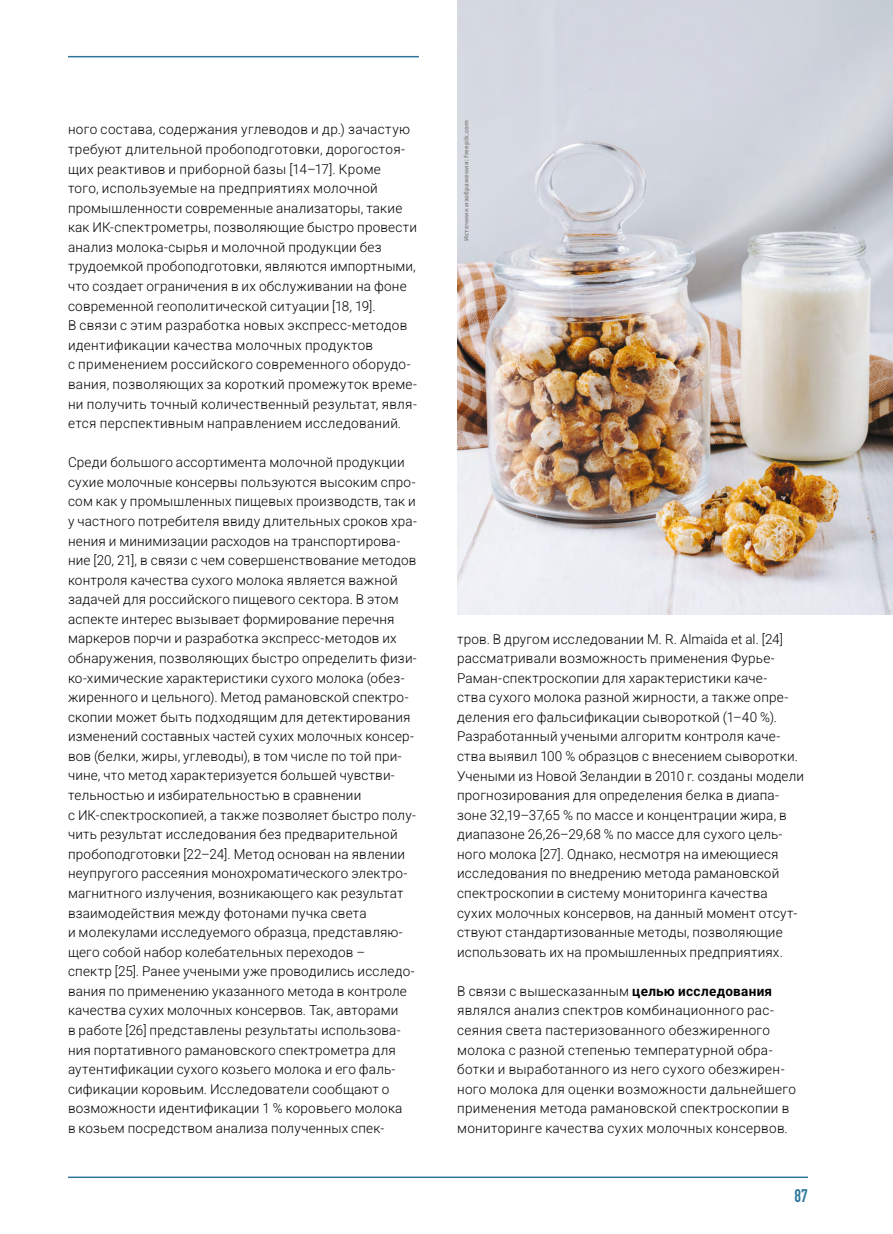
<style>
.page{position:relative;width:893px;height:1234px;background:#fff}
.page>*{position:absolute;margin:0;border:0;box-sizing:border-box;transform-origin:0 0}
.t1{font:700 18px "DIN Condensed";color:#2e779c}
.t2{font:300 13.5px/19.5px "Roboto";letter-spacing:.015em;color:#000}
.t3{font:700 6px "Open Sans";letter-spacing:.035em;color:#878787}
.s1{font-weight:700}
</style>
<div class="page">
<hr style="left:68px;top:1176px;width:740px;height:1px;background:#2e779c">
<hr style="left:68px;top:56px;width:740px;height:1px;background:#2e779c">
<div style="left:419px;top:38px;width:39px;height:44px;background:#fff"></div>
<img style="left:457px;top:0;width:436px;height:614px">
<p class="t2" style="left:68px;top:119px;width:351px">ного состава, содержания углеводов и др.) зачастую требуют длительной пробоподготовки, дорогостоя&shy;щих реактивов и приборной базы [14–17]. Кроме<br>того, используемые на предприятиях молочной промышленности современные анализаторы, такие как ИК-спектрометры, позволяющие быстро провести анализ молока-сырья и молочной продукции без трудоемкой пробоподготовки, являются импортными, что создает ограничения в их обслуживании на фоне современной геополитической ситуации [18, 19].<br>В связи с этим разработка новых экспресс-методов идентификации качества молочных продуктов<br>с применением российского современного оборудо&shy;вания, позволяющих за короткий промежуток време&shy;ни получить точный количественный результат, явля&shy;ется перспективным направлением исследований.</p>
<p class="t2" style="left:68px;top:452px;width:351px">Среди большого ассортимента молочной продукции сухие молочные консервы пользуются высоким спро&shy;сом как у промышленных пищевых производств, так и у частного потребителя ввиду длительных сроков хра&shy;нения и минимизации расходов на транспортирова&shy;ние [20, 21], в связи с чем совершенствование методов контроля качества сухого молока является важной задачей для российского пищевого сектора. В этом аспекте интерес вызывает формирование перечня маркеров порчи и разработка экспресс-методов их обнаружения, позволяющих быстро определить физи&shy;ко-химические характеристики сухого молока (обез&shy;жиренного и цельного). Метод рамановской спектро&shy;скопии может быть подходящим для детектирования изменений составных частей сухих молочных консер&shy;вов (белки, жиры, углеводы), в том числе по той при&shy;чине, что метод характеризуется большей чувстви&shy;тельностью и избирательностью в сравнении<br>с ИК-спектроскопией, а также позволяет быстро полу&shy;чить результат исследования без предварительной пробоподготовки [22–24]. Метод основан на явлении неупругого рассеяния монохроматического электро&shy;магнитного излучения, возникающего как результат взаимодействия между фотонами пучка света<br>и молекулами исследуемого образца, представляю&shy;щего собой набор колебательных переходов –<br>спектр [25]. Ранее учеными уже проводились исследо&shy;вания по применению указанного метода в контроле качества сухих молочных консервов. Так, авторами<br>в работе [26] представлены результаты использова&shy;ния портативного рамановского спектрометра для аутентификации сухого козьего молока и его фаль&shy;сификации коровьим. Исследователи сообщают о возможности идентификации 1 % коровьего молока<br>в козьем посредством анализа полученных спек-</p>
<p class="t3" style="left:462px;top:241px;width:122px;rotate:-90deg">Источник изображения: freepik.com</p>
<p class="t2" style="left:457px;top:628px;width:349px">тров. В другом исследовании M. R. Almaida et al. [24] рассматривали возможность применения Фурье-Раман-спектроскопии для характеристики каче-<br>ства сухого молока разной жирности, а также опре&shy;деления его фальсификации сывороткой (1–40 %).<br>Разработанный учеными алгоритм контроля каче&shy;ства выявил 100 % образцов с внесением сыворотки.<br>Учеными из Новой Зеландии в 2010 г. созданы модели прогнозирования для определения белка в диапа&shy;зоне 32,19–37,65 % по массе и концентрации жира, в диапазоне 26,26–29,68 % по массе для сухого цель&shy;ного молока [27]. Однако, несмотря на имеющиеся исследования по внедрению метода рамановской спектроскопии в систему мониторинга качества сухих молочных консервов, на данный момент отсут&shy;ствуют стандартизованные методы, позволяющие использовать их на промышленных предприятиях.</p>
<p class="t2" style="left:457px;top:980px;width:340px">В связи с вышесказанным <span class="s1">целью исследования </span>являлся анализ спектров комбинационного рас&shy;сеяния света пастеризованного обезжиренного молока с разной степенью температурной обра&shy;ботки и выработанного из него сухого обезжирен&shy;ного молока для оценки возможности дальнейшего применения метода рамановской спектроскопии в мониторинге качества сухих молочных консервов.</p>
<h1 class="t1" style="left:794px;top:1183px;width:15px">87</h1>
</div>
